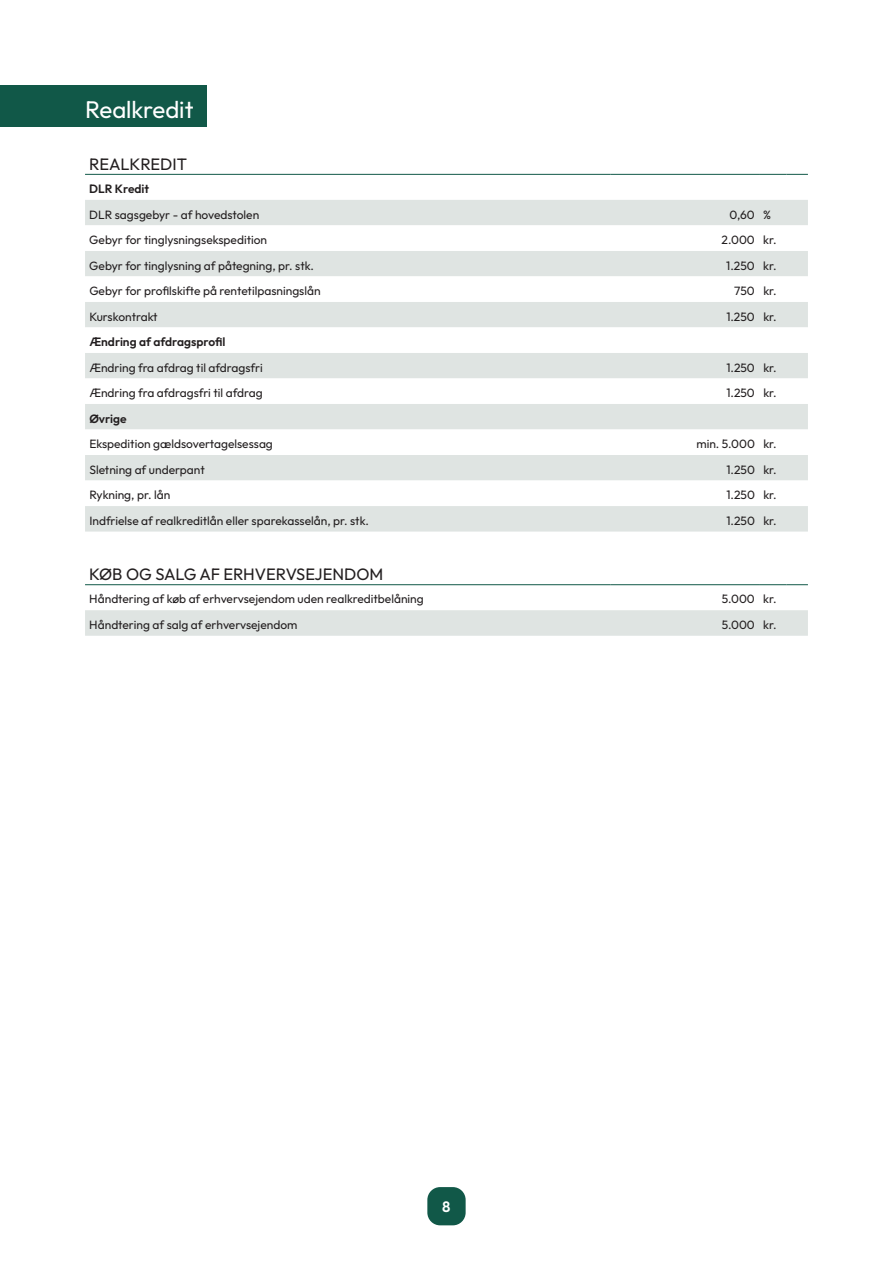
<style>
.page{position:relative;width:893px;height:1263px;background:#fff}
.page>*{position:absolute;margin:0;border:0;box-sizing:border-box;transform-origin:0 0}
.t1{font:24px "Outfit";color:#fff}
.t2{font:16.5px "Outfit";color:#231f20}
.t3{font:600 15px "Outfit";color:#fff}
.t4{font:12px "Outfit";color:#231f20}
.t5{font:600 12px "Outfit";color:#231f20}
</style>
<div class="page">
<div style="left:85px;top:200px;width:723px;height:331px;background:#dfe4e2"></div>
<svg style="left:85px;top:225px;width:723px;height:281px"></svg>
<hr style="left:85px;top:174px;width:525px;height:1px;background:#115848">
<hr style="left:610px;top:174px;width:149px;height:1px;background:#115848">
<svg style="left:759px;top:174px;width:49px;height:1px"></svg>
<div style="left:85px;top:610px;width:723px;height:26px;background:#dfe4e2"></div>
<hr style="left:85px;top:584px;width:525px;height:1px;background:#115848">
<hr style="left:610px;top:584px;width:149px;height:1px;background:#115848">
<svg style="left:759px;top:584px;width:49px;height:1px"></svg>
<div style="left:427px;top:1187px;width:39px;height:38px;background:#115848;border-radius:13px"></div>
<div style="left:0;top:85px;width:206px;height:41px;background:#115848"></div>
<h1 class="t1" style="left:85px;top:94px;width:110px">Realkredit</h1>
<h2 class="t2" style="left:89px;top:154px;width:99px">REALKREDIT</h2>
<p class="t5" style="left:89px;top:181px;width:61px">DLR Kredit</p>
<p class="t4" style="left:89px;top:207px;width:172px">DLR sagsgebyr - af hovedstolen</p>
<p class="t4" style="left:730px;top:207px;width:43px">0,60 %</p>
<p class="t4" style="left:89px;top:232px;width:179px">Gebyr for tinglysningsekspedition</p>
<p class="t4" style="left:721px;top:232px;width:57px">2.000 kr.</p>
<p class="t4" style="left:89px;top:258px;width:226px">Gebyr for tinglysning af påtegning, pr. stk.</p>
<p class="t4" style="left:726px;top:258px;width:52px">1.250 kr.</p>
<p class="t4" style="left:89px;top:283px;width:233px">Gebyr for profilskifte på rentetilpasningslån</p>
<p class="t4" style="left:734px;top:283px;width:44px">750 kr.</p>
<p class="t4" style="left:89px;top:309px;width:70px">Kurskontrakt</p>
<p class="t4" style="left:726px;top:309px;width:52px">1.250 kr.</p>
<p class="t5" style="left:89px;top:334px;width:138px">Ændring af afdragsprofil</p>
<p class="t4" style="left:89px;top:360px;width:175px">Ændring fra afdrag til afdragsfri</p>
<p class="t4" style="left:726px;top:360px;width:52px">1.250 kr.</p>
<p class="t4" style="left:89px;top:385px;width:175px">Ændring fra afdragsfri til afdrag</p>
<p class="t4" style="left:726px;top:385px;width:52px">1.250 kr.</p>
<p class="t5" style="left:89px;top:411px;width:39px">Øvrige</p>
<p class="t4" style="left:89px;top:436px;width:185px">Ekspedition gældsovertagelsessag</p>
<p class="t4" style="left:696px;top:436px;width:82px">min. 5.000 kr.</p>
<p class="t4" style="left:89px;top:462px;width:117px">Sletning af underpant</p>
<p class="t4" style="left:726px;top:462px;width:52px">1.250 kr.</p>
<p class="t4" style="left:89px;top:487px;width:82px">Rykning, pr. lån</p>
<p class="t4" style="left:726px;top:487px;width:52px">1.250 kr.</p>
<p class="t4" style="left:89px;top:513px;width:281px">Indfrielse af realkreditlån eller sparekasselån, pr. stk.</p>
<p class="t4" style="left:726px;top:513px;width:52px">1.250 kr.</p>
<h2 class="t2" style="left:89px;top:564px;width:296px">KØB OG SALG AF ERHVERVSEJENDOM</h2>
<p class="t4" style="left:89px;top:592px;width:336px">Håndtering af køb af erhvervsejendom uden realkreditbelåning</p>
<p class="t4" style="left:722px;top:592px;width:56px">5.000 kr.</p>
<p class="t4" style="left:89px;top:617px;width:210px">Håndtering af salg af erhvervsejendom</p>
<p class="t4" style="left:722px;top:617px;width:56px">5.000 kr.</p>
<p class="t3" style="left:442px;top:1197px;width:10px">8</p>
</div>
